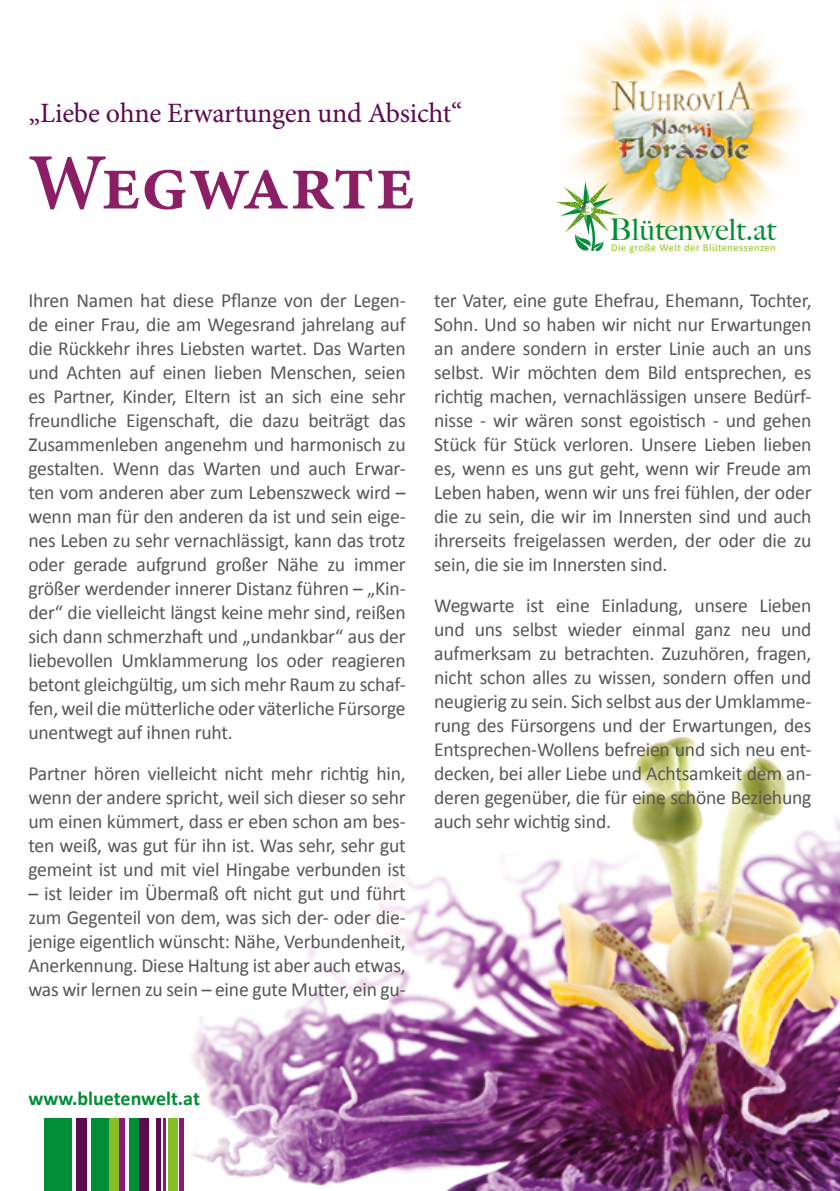
<style>
.page{position:relative;width:840px;height:1191px;background:#fff}
.page>*{position:absolute;margin:0;border:0;box-sizing:border-box;transform-origin:0 0}
.t1{font:600 80px "Minion Pro";color:#8b1e65}
.t2{font:500 30px "Big Caslon";color:#008d36}
.t3{font:28px "Minion Pro";letter-spacing:-.01em;color:#5e0a4f}
.t4{font:20px/24px "Calibri";letter-spacing:-.01em;color:#575756;text-align:justify}
.t5{font:700 20px "Calibri";color:#008d36}
.t6{font:10.4px "Calibri";letter-spacing:.045em;color:#95c11f}
</style>
<div class="page">
<img style="left:564px;top:8px;width:238px;height:237px">
<img style="left:91px;top:736px;width:748px;height:455px">
<svg style="left:555px;top:181px;width:63px;height:71px"></svg>
<div style="left:44px;top:1118px;width:28px;height:73px;background:#008d36"></div>
<div style="left:76px;top:1118px;width:11px;height:73px;background:#5e0a4f"></div>
<div style="left:168px;top:1118px;width:10px;height:73px;background:#86bc25"></div>
<div style="left:139px;top:1118px;width:10px;height:73px;background:#5e0a4f"></div>
<div style="left:129px;top:1118px;width:10px;height:73px;background:#008d36"></div>
<hr style="left:156px;top:1118px;width:4px;height:73px;background:#5e0a4f">
<div style="left:92px;top:1118px;width:27px;height:73px;background:#008d36"></div>
<hr style="left:180px;top:1118px;width:4px;height:73px;background:#8b1878">
<hr style="left:163px;top:1118px;width:3px;height:73px;background:#8b1878">
<div style="left:119px;top:1118px;width:6px;height:73px;background:#8b1878"></div>
<div style="left:109px;top:1118px;width:10px;height:73px;background:#86bc25"></div>
<h3 class="t3" style="left:28px;top:95px;width:435px">„Liebe ohne Erwartungen und Absicht“</h3>
<h1 class="t1" style="left:28px;top:128px;width:388px">Wegwarte</h1>
<p class="t4" style="left:28px;top:288px;width:379px">Ihren Namen hat diese Pflanze von der Legen&shy;de einer Frau, die am Wegesrand jahrelang auf die Rückkehr ihres Liebsten wartet. Das Warten und Achten auf einen lieben Menschen, seien es Partner, Kinder, Eltern ist an sich eine sehr freundliche Eigenschaft, die dazu beiträgt das Zusammenleben angenehm und harmonisch zu gestalten. Wenn das Warten und auch Erwar&shy;ten vom anderen aber zum Lebenszweck wird – wenn man für den anderen da ist und sein eige&shy;nes Leben zu sehr vernachlässigt, kann das trotz oder gerade aufgrund großer Nähe zu immer größer werdender innerer Distanz führen – „Kin&shy;der“ die vielleicht längst keine mehr sind, reißen sich dann schmerzhaft und „undankbar“ aus der liebevollen Umklammerung los oder reagieren betont gleichgültig, um sich mehr Raum zu schaf&shy;fen, weil die mütterliche oder väterliche Fürsorge unentwegt auf ihnen ruht.</p>
<p class="t4" style="left:28px;top:761px;width:379px">Partner hören vielleicht nicht mehr richtig hin, wenn der andere spricht, weil sich dieser so sehr um einen kümmert, dass er eben schon am bes&shy;ten weiß, was gut für ihn ist. Was sehr, sehr gut gemeint ist und mit viel Hingabe verbunden ist</p>
<p class="t4" style="left:28px;top:881px;width:379px">– ist leider im Übermaß oft nicht gut und führt zum Gegenteil von dem, was sich der- oder die&shy;jenige eigentlich wünscht: Nähe, Verbundenheit, Anerkennung. Diese Haltung ist aber auch etwas, was wir lernen zu sein – eine gute Mutter, ein gu-</p>
<h2 class="t2" style="left:609px;top:212px;width:168px">Blütenwelt.at</h2>
<p class="t6" style="left:610px;top:241px;width:166px">Die große Welt der Blütenessenzen</p>
<p class="t4" style="left:434px;top:288px;width:379px">ter Vater, eine gute Ehefrau, Ehemann, Tochter, Sohn. Und so haben wir nicht nur Erwartungen an andere sondern in erster Linie auch an uns selbst. Wir möchten dem Bild entsprechen, es richtig machen, vernachlässigen unsere Bedürf&shy;nisse - wir wären sonst egoistisch - und gehen Stück für Stück verloren. Unsere Lieben lieben es, wenn es uns gut geht, wenn wir Freude am Leben haben, wenn wir uns frei fühlen, der oder die zu sein, die wir im Innersten sind und auch ihrerseits freigelassen werden, der oder die zu sein, die sie im Innersten sind.</p>
<p class="t4" style="left:434px;top:593px;width:379px">Wegwarte ist eine Einladung, unsere Lieben und uns selbst wieder einmal ganz neu und aufmerksam zu betrachten. Zuzuhören, fragen, nicht schon alles zu wissen, sondern offen und neugierig zu sein. Sich selbst aus der Umklamme&shy;rung des Fürsorgens und der Erwartungen, des Entsprechen-Wollens befreien und sich neu ent&shy;decken, bei aller Liebe und Achtsamkeit dem an&shy;deren gegenüber, die für eine schöne Beziehung auch sehr wichtig sind.</p>
<p class="t5" style="left:28px;top:1086px;width:173px">www.bluetenwelt.at</p>
</div>
